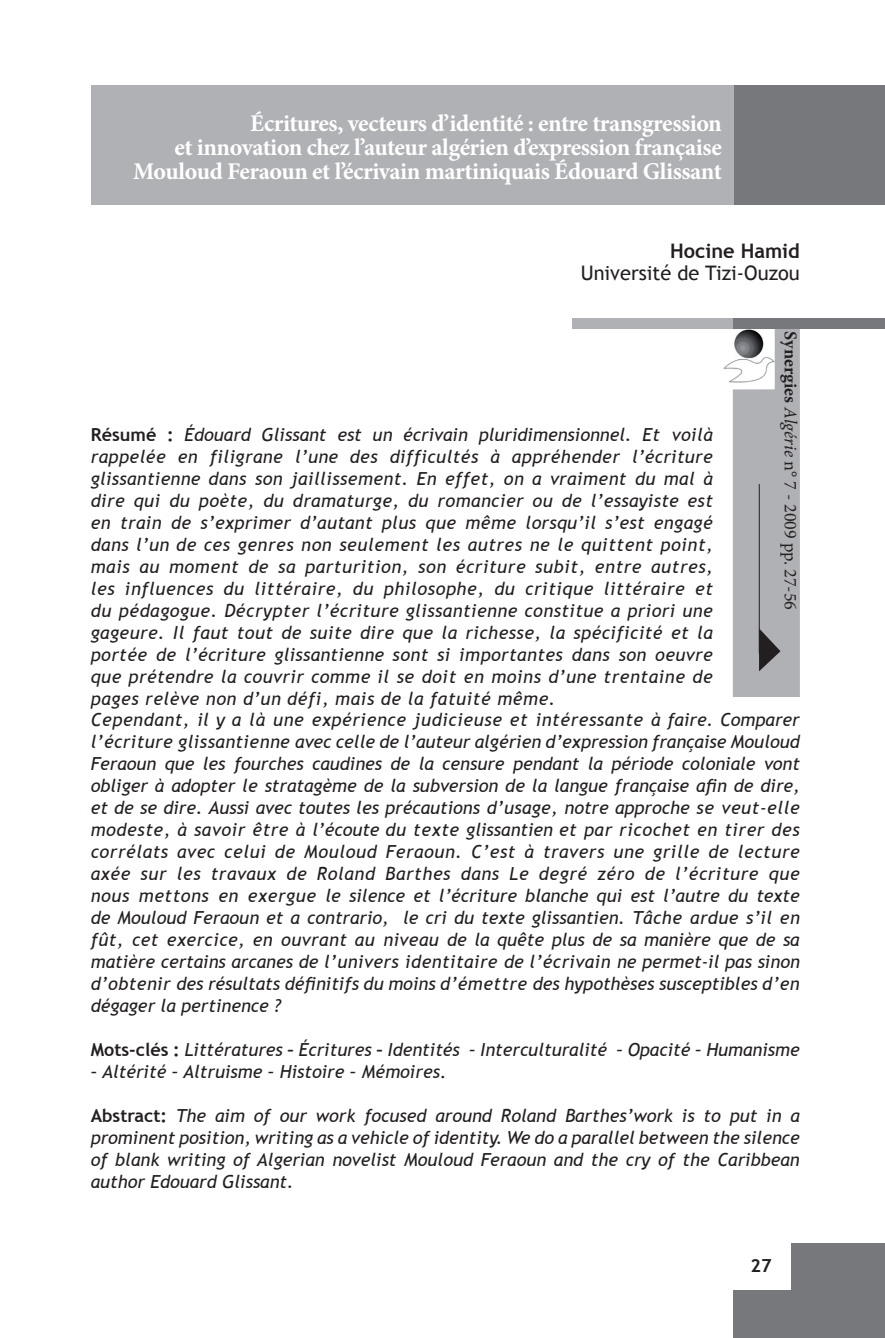
<style>
.page{position:relative;width:885px;height:1338px;background:#fff}
.page>*{position:absolute;margin:0;border:0;box-sizing:border-box;transform-origin:0 0}
.t1{font:700 24px/24px "Minion Pro";letter-spacing:-.02em;color:#fff;text-align:right}
.t2{font:20px "Trebuchet MS";color:#231f20}
.t3{font:700 20px "Trebuchet MS";color:#231f20}
.t4{font:italic 18px/22px "Trebuchet MS";color:#231f20;text-align:justify}
.t5{font:18px "Minion Pro";color:#231f20}
.t6{font:700 18px "Trebuchet MS";color:#231f20}
.s1{font-weight:700;font-style:normal}
.s2{font-weight:700}
.s3{font-style:italic}
.s4{font-family:"Trebuchet";font-weight:700}
.s5{font-style:normal}
</style>
<div class="page">
<div style="left:733px;top:1243px;width:151px;height:95px;background:#76787b"></div>
<div style="left:731px;top:1242px;width:59px;height:48px;background:#fff"></div>
<div style="left:572px;top:318px;width:163px;height:11px;background:#b0b1b5"></div>
<div style="left:730px;top:85px;width:154px;height:119px;background:#76787b"></div>
<div style="left:732px;top:327px;width:67px;height:370px;background:#b0b1b5"></div>
<div style="left:733px;top:318px;width:151px;height:11px;background:#76787b"></div>
<svg style="left:759px;top:628px;width:21px;height:43px"></svg>
<img style="left:723px;top:329px;width:51px;height:60px">
<hr style="left:758px;top:484px;width:1px;height:170px;background:#231f20">
<div style="left:91px;top:85px;width:642px;height:120px;background:#b0b1b5"></div>
<h1 class="t1" style="left:133px;top:111px;width:590px">Écritures, vecteurs d’identité : entre transgression<br>et innovation chez l’auteur algérien d’expression française<br>Mouloud Feraoun et l’écrivain martiniquais Édouard Glissant</h1>
<p class="t3" style="left:670px;top:239px;width:131px">Hocine Hamid</p>
<p class="t2" style="left:580px;top:262px;width:221px">Université de Tizi-Ouzou</p>
<p class="t4" style="left:91px;top:424px;width:623px"><span class="s1">Résumé :</span> Édouard Glissant est un écrivain pluridimensionnel. Et voilà rappelée en filigrane l’une des difficultés à appréhender l’écriture glissantienne dans son jaillissement. En effet, on a vraiment du mal à dire qui du poète, du dramaturge, du romancier ou de l’essayiste est en train de s’exprimer d’autant plus que même lorsqu’il s’est engagé dans l’un de ces genres non seulement les autres ne le quittent point, mais au moment de sa parturition, son écriture subit, entre autres, les influences du littéraire, du philosophe, du critique littéraire et du pédagogue. Décrypter l’écriture glissantienne constitue a priori une gageure. Il faut tout de suite dire que la richesse, la spécificité et la portée de l’écriture glissantienne sont si importantes dans son oeuvre que prétendre la couvrir comme il se doit en moins d’une trentaine de pages relève non d’un défi, mais de la fatuité même.</p>
<p class="t5" style="left:802px;top:331px;width:280px;rotate:90deg"><span class="s2">Synergies</span> <span class="s3">Algérie</span> n° 7 - 2009 pp. 27-56</p>
<p class="t4" style="left:91px;top:709px;width:710px">Cependant, il y a là une expérience judicieuse et intéressante à faire. Comparer l’écriture glissantienne avec celle de l’auteur algérien d’expression française Mouloud Feraoun que les fourches caudines de la censure pendant la période coloniale vont obliger à adopter le stratagème de la subversion de la langue française afin de dire, et de se dire. Aussi avec toutes les précautions d’usage, notre approche se veut-elle modeste, à savoir être à l’écoute du texte glissantien et par ricochet en tirer des corrélats avec celui de Mouloud Feraoun. C’est à travers une grille de lecture axée sur les travaux de Roland Barthes dans Le degré zéro de l’écriture que nous mettons en exergue le silence et l’écriture blanche qui est l’autre du texte de Mouloud Feraoun et a contrario, le cri du texte glissantien. Tâche ardue s’il en fût, cet exercice, en ouvrant au niveau de la quête plus de sa manière que de sa matière certains arcanes de l’univers identitaire de l’écrivain ne permet-il pas sinon d’obtenir des résultats définitifs du moins d’émettre des hypothèses susceptibles d’en dégager la pertinence ?</p>
<p class="t4" style="left:91px;top:1039px;width:710px"><span class="s1">Mots-clés :</span> Littératures <span class="s4">–</span> Écritures <span class="s4">–</span> Identités – Interculturalité – Opacité – Humanisme</p>
<p class="t4" style="left:91px;top:1061px;width:357px">– Altérité – Altruisme – Histoire – Mémoires<span class="s5">.</span></p>
<p class="t4" style="left:91px;top:1105px;width:710px"><span class="s1">Abstract:</span> The aim of our work focused around Roland Barthes’work is to put in a prominent position, writing as a vehicle of identity. We do a parallel between the silence of blank writing of Algerian novelist Mouloud Feraoun and the cry of the Caribbean author Edouard Glissant.</p>
<p class="t6" style="left:750px;top:1255px;width:23px">27</p>
</div>
